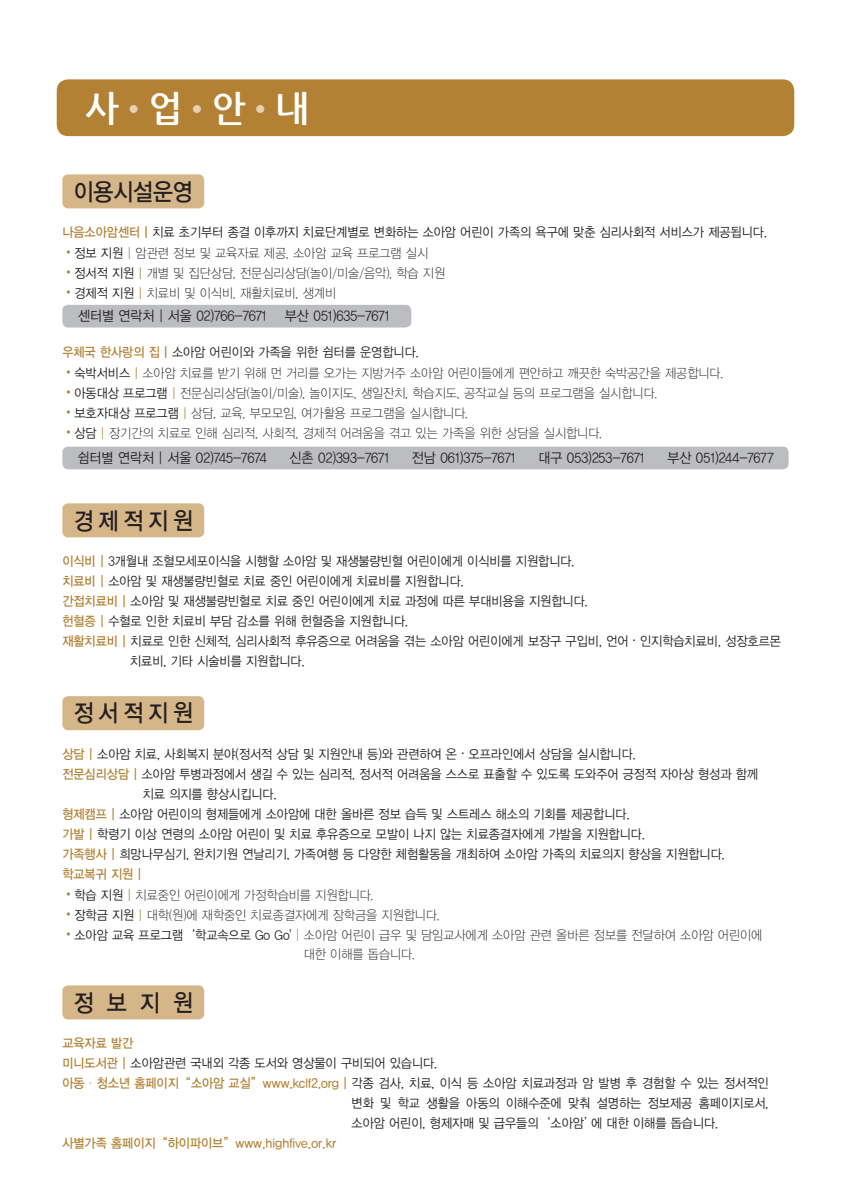
<style>
.page{position:relative;width:851px;height:1191px;background:#fff}
.page>*{position:absolute;margin:0;border:0;box-sizing:border-box;transform-origin:0 0}
.t1{font:700 36px "Nanum Gothic";color:#fff}
.t2{font:24px "YDIYGO130";letter-spacing:.23em;color:#231f20;scale:.9 1}
.t3{font:14px "YDIYGO120";color:#231f20;scale:.93 1}
.t4{font:13px "YDIYGO120";color:#231f20;scale:.93 1}
.t5{font:13px/19px "YDIYGO110";color:#231f20;scale:.93 1}
.t6{font:13px "YDIYGO130";color:#b28133;scale:.93 1}
.s1{color:#e4d0b2}
.s2{font-family:"YDIYGO130";color:#b28133}
.s3{font-family:"Adobe Myungjo Std";font-weight:500;color:#b28133}
.s4{font-family:"YDIYGO120"}
.s5{font-family:"YDIYGO120";color:#b28133}
.s6{font-family:"HU Jingo 242"}
.s7{font-family:"YDIYGO110";color:#b28133}
</style>
<div class="page">
<div style="left:57px;top:79px;width:737px;height:57px;background:#b28133;border-radius:11px"></div>
<div style="left:62px;top:174px;width:142px;height:34px;background:#d5b689;border-radius:6px"></div>
<div style="left:62px;top:446px;width:726px;height:23px;background:#bcbdc0;border-radius:6px"></div>
<div style="left:62px;top:305px;width:349px;height:22px;background:#bcbdc0;border-radius:6px"></div>
<div style="left:62px;top:503px;width:142px;height:34px;background:#d5b689;border-radius:6px"></div>
<div style="left:62px;top:696px;width:142px;height:34px;background:#d5b689;border-radius:6px"></div>
<div style="left:62px;top:985px;width:142px;height:34px;background:#d5b689;border-radius:6px"></div>
<h1 class="t1" style="left:85px;top:91px;width:225px">사<span class="s1">•</span>업<span class="s1">•</span>안<span class="s1">•</span>내</h1>
<h2 class="t2" style="left:74px;top:178px;width:134px">이용시설운영</h2>
<p class="t4" style="left:62px;top:225px;width:759px"><span class="s2">나음소아암센터ㅣ</span>치료 초기부터 종결 이후까지 치료단계별로 변화하는 소아암 어린이 가족의 욕구에 맞춘 심리사회적 서비스가 제공됩니다.</p>
<p class="t5" style="left:62px;top:244px;width:395px"><span class="s3">•</span><span class="s4">정보 지원</span> <span class="s5">|</span> 암관련 정보 및 교육자료 제공, 소아암 교육 프로그램 실시</p>
<p class="t5" style="left:62px;top:264px;width:413px"><span class="s3">•</span><span class="s4">정서적 지원</span> <span class="s5">|</span> 개별 및 집단상담, 전문심리상담(놀이/미술/음악), 학습 지원</p>
<p class="t5" style="left:62px;top:284px;width:296px"><span class="s3">•</span><span class="s4">경제적 지원</span> <span class="s5">|</span> 치료비 및 이식비, 재활치료비, 생계비</p>
<p class="t3" style="left:78px;top:308px;width:204px">센터별 연락처 | 서울 02)766-7671</p>
<p class="t3" style="left:285px;top:308px;width:114px">부산 051)635-7671</p>
<p class="t4" style="left:62px;top:345px;width:385px"><span class="s2">우체국 한사랑의 집ㅣ</span>소아암 어린이와 가족을 위한 쉼터를 운영합니다.</p>
<p class="t5" style="left:62px;top:364px;width:712px"><span class="s3">•</span><span class="s4">숙박서비스</span> <span class="s5">|</span> 소아암 치료를 받기 위해 먼 거리를 오가는 지방거주 소아암 어린이들에게 편안하고 깨끗한 숙박공간을 제공합니다.</p>
<p class="t5" style="left:62px;top:384px;width:641px"><span class="s3">•</span><span class="s4">아동대상 프로그램</span> <span class="s5">|</span> 전문심리상담(놀이/미술), 놀이지도, 생일잔치, 학습지도, 공작교실 등의 프로그램을 실시합니다.</p>
<p class="t5" style="left:62px;top:404px;width:438px"><span class="s3">•</span><span class="s4">보호자대상 프로그램</span> <span class="s5">|</span> 상담, 교육, 부모모임, 여가활용 프로그램을 실시합니다.</p>
<p class="t5" style="left:62px;top:424px;width:582px"><span class="s3">•</span><span class="s4">상담</span> <span class="s5">|</span> 장기간의 치료로 인해 심리적, 사회적, 경제적 어려움을 겪고 있는 가족을 위한 상담을 실시합니다.</p>
<p class="t3" style="left:77px;top:450px;width:205px">쉼터별 연락처 | 서울 02)745-7674</p>
<p class="t3" style="left:289px;top:450px;width:108px">신촌 02)393-7671</p>
<p class="t3" style="left:412px;top:450px;width:113px">전남 061)375-7671</p>
<p class="t3" style="left:538px;top:450px;width:116px">대구 053)253-7671</p>
<p class="t3" style="left:667px;top:450px;width:115px">부산 051)244-7677</p>
<h2 class="t2" style="left:74px;top:507px;width:134px">경제적지원</h2>
<p class="t4" style="left:62px;top:554px;width:552px"><span class="s2">이식비 |</span> 3개월내 조혈모세포이식을 시행할 소아암 및 재생불량빈혈 어린이에게 이식비를 지원합니다.</p>
<p class="t4" style="left:62px;top:574px;width:433px"><span class="s2">치료비 |</span> 소아암 및 재생불량빈혈로 치료 중인 어린이에게 치료비를 지원합니다.</p>
<p class="t4" style="left:62px;top:594px;width:566px"><span class="s2">간접치료비 |</span> 소아암 및 재생불량빈혈로 치료 중인 어린이에게 치료 과정에 따른 부대비용을 지원합니다.</p>
<p class="t4" style="left:62px;top:614px;width:373px"><span class="s2">헌혈증 |</span> 수혈로 인한 치료비 부담 감소를 위해 헌혈증을 지원합니다.</p>
<p class="t4" style="left:62px;top:634px;width:774px"><span class="s2">재활치료비 |</span> 치료로 인한 신체적, 심리사회적 후유증으로 어려움을 겪는 소아암 어린이에게 보장구 구입비, 언어<span class="s6">·</span>인지학습치료비, 성장호르몬</p>
<p class="t4" style="left:130px;top:654px;width:189px">치료비, 기타 시술비를 지원합니다.</p>
<h2 class="t2" style="left:74px;top:700px;width:134px">정서적지원</h2>
<p class="t4" style="left:62px;top:746px;width:618px"><span class="s2">상담 |</span> 소아암 치료, 사회복지 분야(정서적 상담 및 지원안내 등)와 관련하여 온<span class="s6">·</span>오프라인에서 상담을 실시합니다.</p>
<p class="t4" style="left:62px;top:766px;width:749px"><span class="s2">전문심리상담 |</span> 소아암 투병과정에서 생길 수 있는 심리적, 정서적 어려움을 스스로 표출할 수 있도록 도와주어 긍정적 자아상 형성과 함께</p>
<p class="t4" style="left:143px;top:786px;width:145px">치료 의지를 향상시킵니다.</p>
<p class="t4" style="left:62px;top:806px;width:611px"><span class="s2">형제캠프 |</span> 소아암 어린이의 형제들에게 소아암에 대한 올바른 정보 습득 및 스트레스 해소의 기회를 제공합니다.</p>
<p class="t4" style="left:62px;top:826px;width:628px"><span class="s2">가발 |</span> 학령기 이상 연령의 소아암 어린이 및 치료 후유증으로 모발이 나지 않는 치료종결자에게 가발을 지원합니다.</p>
<p class="t4" style="left:62px;top:846px;width:713px"><span class="s2">가족행사 |</span> 희망나무심기, 완치기원 연날리기, 가족여행 등 다양한 체험활동을 개최하여 소아암 가족의 치료의지 향상을 지원합니다.</p>
<p class="t6" style="left:62px;top:866px;width:87px">학교복귀 지원 |</p>
<p class="t5" style="left:62px;top:885px;width:336px"><span class="s3">•</span><span class="s4">학습 지원</span> <span class="s5">|</span> 치료중인 어린이에게 가정학습비를 지원합니다.</p>
<p class="t5" style="left:62px;top:905px;width:407px"><span class="s3">•</span><span class="s4">장학금 지원</span> <span class="s5">|</span> 대학(원)에 재학중인 치료종결자에게 장학금을 지원합니다.</p>
<p class="t5" style="left:304px;top:925px;width:494px;text-indent:-241px"><span class="s3">•</span><span class="s4">소아암 교육 프로그램‘학교속으로 Go Go'</span> <span class="s5">|</span> 소아암 어린이 급우 및 담임교사에게 소아암 관련 올바른 정보를 전달하여 소아암 어린이에 대한 이해를 돕습니다.</p>
<h2 class="t2" style="left:74px;top:989px;width:134px">정보지원</h2>
<p class="t6" style="left:62px;top:1035px;width:78px">교육자료 발간</p>
<p class="t4" style="left:62px;top:1055px;width:404px"><span class="s2">미니도서관 |</span> 소아암관련 국내외 각종 도서와 영상물이 구비되어 있습니다.</p>
<p class="t4" style="left:62px;top:1075px;width:760px"><span class="s2">아동</span><span class="s7">·</span><span class="s2">청소년 홈페이지“소아암 교실”www.kclf2.org |</span> 각종 검사, 치료, 이식 등 소아암 치료과정과 암 발병 후 경험할 수 있는 정서적인</p>
<p class="t4" style="left:351px;top:1095px;width:450px">변화 및 학교 생활을 아동의 이해수준에 맞춰 설명하는 정보제공 홈페이지로서,</p>
<p class="t4" style="left:351px;top:1115px;width:396px">소아암 어린이, 형제자매 및 급우들의‘소아암’에 대한 이해를 돕습니다.</p>
<p class="t6" style="left:62px;top:1135px;width:296px">사별가족 홈페이지“하이파이브”www.highfive.or.kr</p>
</div>
